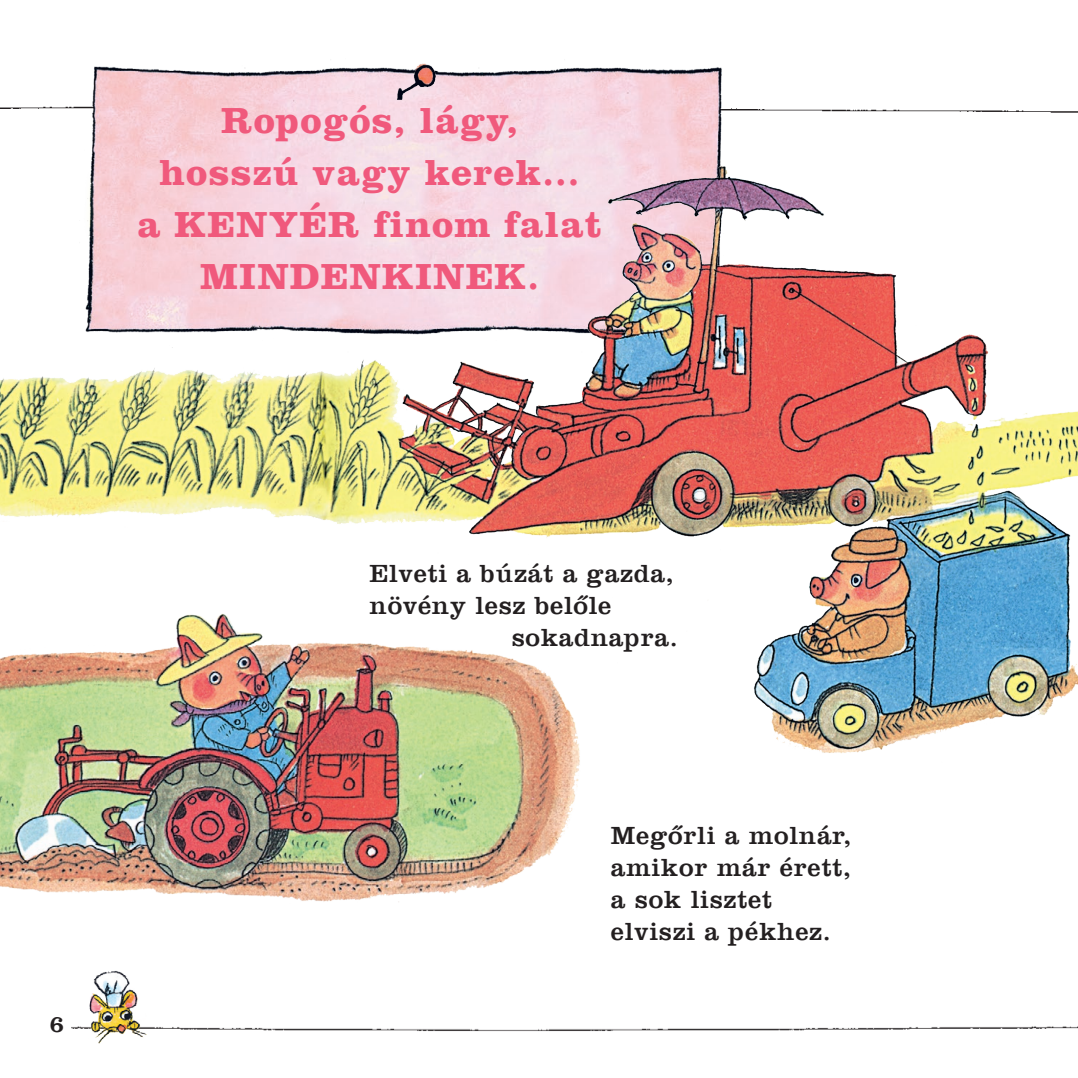
<style>
.page{position:relative;width:1078px;height:1078px;background:#fff}
.page>*{position:absolute;margin:0;border:0;box-sizing:border-box;transform-origin:0 0}
.t1{font:700 38px/52px "Clarendon LT";letter-spacing:.03em;color:#f0597c;text-align:center}
.t2{font:26px/32px "Clarendon LT";letter-spacing:.03em;color:#231f20}
.t3{font:24px "Clarendon LT";color:#231f20}
</style>
<div class="page">
<img style="left:0;top:106px;width:1077px;height:7px">
<img style="left:72px;top:1026px;width:1005px;height:5px">
<img style="left:82px;top:971px;width:68px;height:73px">
<img style="left:66px;top:66px;width:700px;height:65px">
<img style="left:385px;top:63px;width:64px;height:61px">
<img style="left:0;top:131px;width:1077px;height:622px">
<img style="left:0;top:580px;width:631px;height:322px">
<h1 class="t1" style="left:137px;top:94px;width:465px">Ropogós, lágy,<br>hosszú vagy kerek...<br>a KENYÉR finom falat<br>MINDENKINEK.</h1>
<p class="t3" style="left:49px;top:1009px;width:16px">6</p>
<p class="t2" style="left:369px;top:557px;width:305px">Elveti a búzát a gazda,</p>
<p class="t2" style="left:369px;top:589px;width:243px">növény lesz belőle</p>
<p class="t2" style="left:511px;top:621px;width:168px">sokadnapra.</p>
<p class="t2" style="left:610px;top:818px;width:242px">Megőrli a molnár, amikor már érett, a sok lisztet elviszi a pékhez.</p>
</div>
